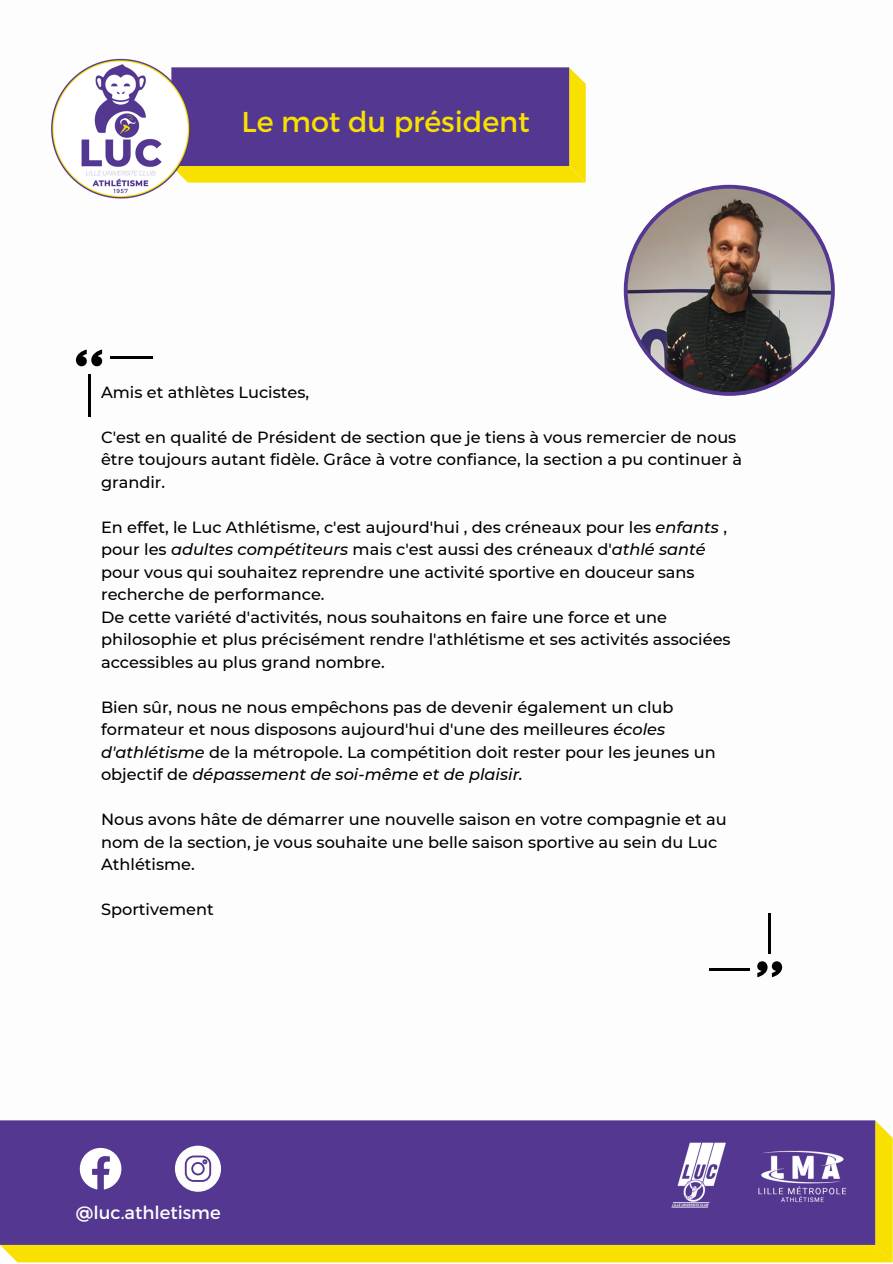
<style>
.page{position:relative;width:893px;height:1264px;background:#fff}
.page>*{position:absolute;margin:0;border:0;box-sizing:border-box;transform-origin:0 0}
.t1{font:28.65px "Montserrat";color:#f8e000}
.t2{font:18px "Montserrat";color:#fdfdfd}
.t3{font:500 16.2px/22.5px "Montserrat";color:#000}
.s1{font-style:italic}
</style>
<div class="page">
<svg style="left:202px;top:67px;width:383px;height:116px;background:#715678"></svg>
<img style="left:51px;top:58px;width:151px;height:141px">
<svg style="left:0;top:1120px;width:892px;height:142px;background:#6f5581"></svg>
<hr style="left:110px;top:356px;width:43px;height:3px;background:#000">
<hr style="left:88px;top:375px;width:2px;height:42px;background:#000">
<svg style="left:76px;top:349px;width:26px;height:17px"></svg>
<hr style="left:708px;top:968px;width:41px;height:2px;background:#000">
<hr style="left:768px;top:913px;width:3px;height:40px;background:#000">
<svg style="left:757px;top:961px;width:25px;height:16px"></svg>
<svg style="left:623px;top:185px;width:211px;height:211px"></svg>
<img style="left:663px;top:1135px;width:70px;height:78px">
<p class="t1" style="left:241px;top:103px;width:290px">Le mot du président</p>
<p class="t3" style="left:101px;top:381px;width:210px">Amis et athlètes Lucistes,</p>
<p class="t3" style="left:101px;top:426px;width:642px">C'est en qualité de Président de section que je tiens à vous remercier de nous être toujours autant fidèle. Grâce à votre confiance, la section a pu continuer à grandir.</p>
<p class="t3" style="left:101px;top:516px;width:627px">En effet, le Luc Athlétisme, c'est aujourd'hui , des créneaux pour les <span class="s1">enfants</span> , pour les <span class="s1">adultes compétiteurs</span> mais c'est aussi des créneaux d'<span class="s1">athlé santé </span>pour vous qui souhaitez reprendre une activité sportive en douceur sans recherche de performance.</p>
<p class="t3" style="left:101px;top:605px;width:631px">De cette variété d'activités, nous souhaitons en faire une force et une philosophie et plus précisément rendre l'athlétisme et ses activités associées accessibles au plus grand nombre.</p>
<p class="t3" style="left:101px;top:695px;width:616px">Bien sûr, nous ne nous empêchons pas de devenir également un club formateur et nous disposons aujourd'hui d'une des meilleures <span class="s1">écoles d'athlétisme</span> de la métropole. La compétition doit rester pour les jeunes un objectif de <span class="s1">dépassement de soi-même et de plaisir.</span></p>
<p class="t3" style="left:101px;top:808px;width:627px">Nous avons hâte de démarrer une nouvelle saison en votre compagnie et au nom de la section, je vous souhaite une belle saison sportive au sein du Luc<br>Athlétisme.</p>
<p class="t3" style="left:101px;top:898px;width:114px">Sportivement</p>
<p class="t2" style="left:76px;top:1201px;width:146px">@luc.athletisme</p>
</div>
